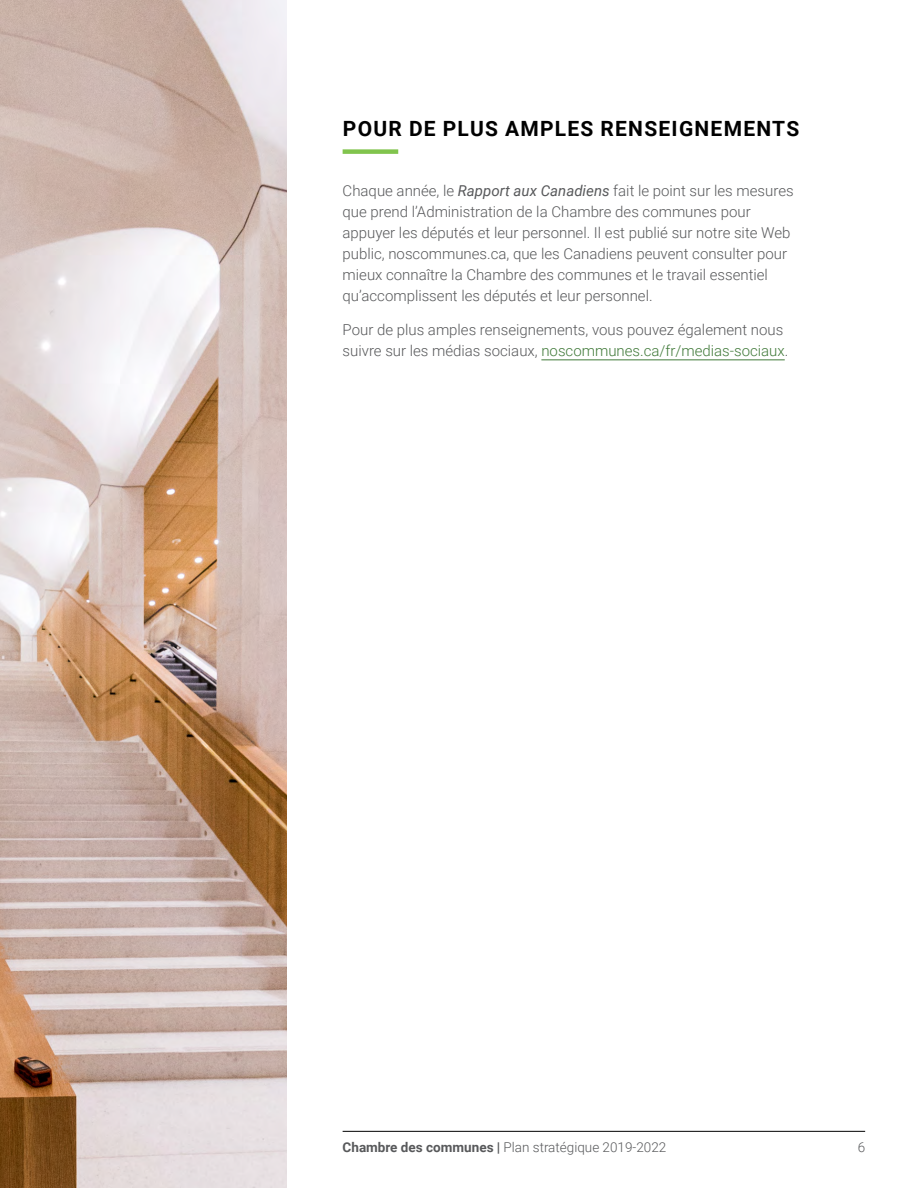
<style>
.page{position:relative;width:918px;height:1188px;background:#fff}
.page>*{position:absolute;margin:0;border:0;box-sizing:border-box;transform-origin:0 0}
.For_more_info{font:700 21px "Roboto";letter-spacing:.06em;color:#000}
.Text{font:300 15px/21px "Roboto";color:#58595b}
.t1{font:300 13.5px "Roboto";color:#58595b}
.s1{font-weight:400;font-style:italic}
.s2{color:#417a3a}
.s3{font-weight:700}
.s4{font-weight:900}
</style>
<div class="page">
<hr style="left:343px;top:1131px;width:522px;height:1px;background:#000">
<img style="left:0;top:0;width:287px;height:1188px">
<div style="left:343px;top:149px;width:55px;height:5px;background:#81c44d"></div>
<hr style="left:541px;top:359px;width:244px;height:1px;background:#417a3a">
<h2 class="For_more_info" style="left:343px;top:114px;width:458px">POUR DE PLUS AMPLES RENSEIGNEMENTS</h2>
<p class="Text" style="left:343px;top:179px;width:453px">Chaque année, le <span class="s1">Rapport aux Canadiens</span> fait le point sur les mesures que prend l’Administration de la Chambre des communes pour appuyer les députés et leur personnel. Il est publié sur notre site Web public, noscommunes.ca, que les Canadiens peuvent consulter pour mieux connaître la Chambre des communes et le travail essentiel qu’accomplissent les députés et leur personnel.</p>
<p class="Text" style="left:343px;top:319px;width:447px">Pour de plus amples renseignements, vous pouvez également nous suivre sur les médias sociaux, <span class="s2">noscommunes.ca/fr/medias-sociaux</span>.</p>
<p class="t1" style="left:343px;top:1138px;width:325px"><span class="s3">Chambre des communes</span> <span class="s4">|</span> Plan stratégique 2019-2022</p>
<p class="t1" style="left:858px;top:1138px;width:9px">6</p>
</div>
